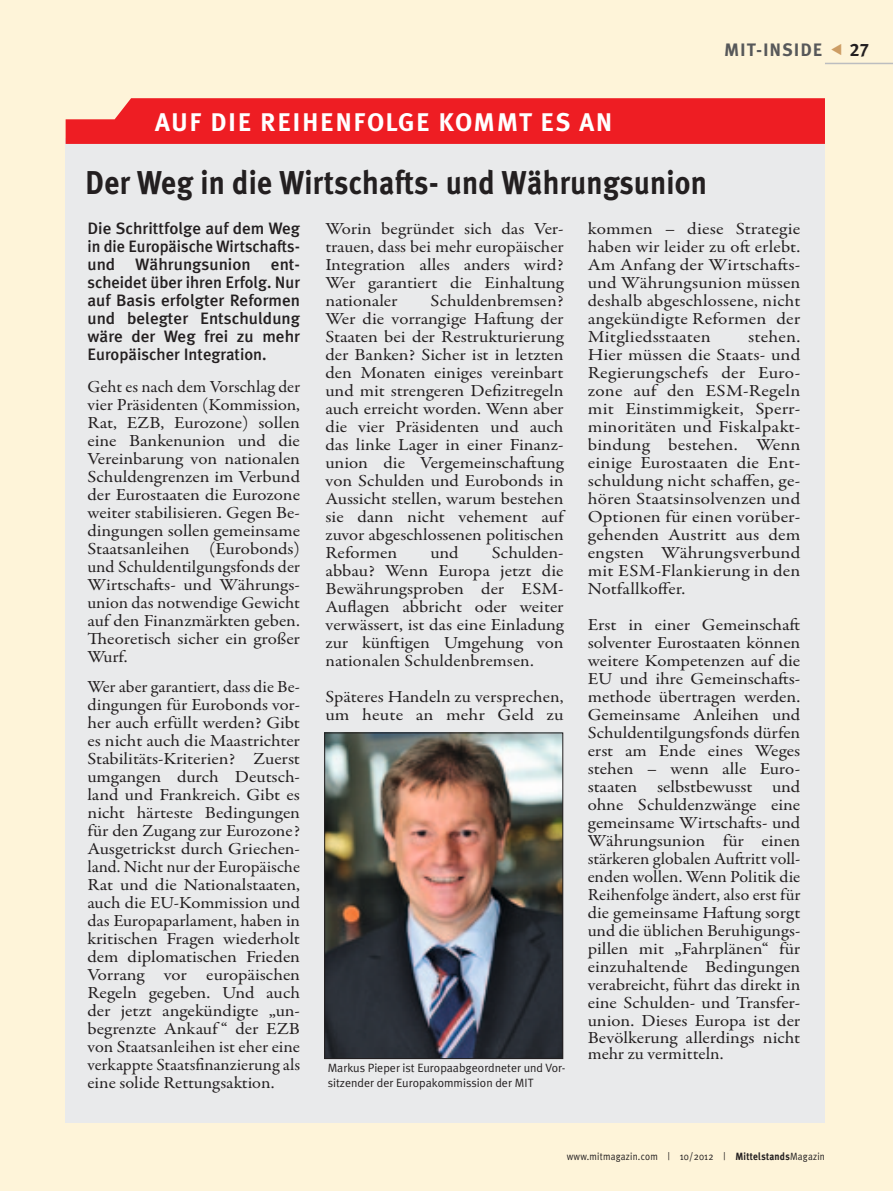
<style>
.page{position:relative;width:893px;height:1191px;background:#fef4d9}
.page>*{position:absolute;margin:0;border:0;box-sizing:border-box;transform-origin:0 0}
.t1{font:700 33px "Meta Plus";letter-spacing:.01em;color:#231f20;scale:.9 1}
.t2{font:700 25.5px "Meta Plus";letter-spacing:.06em;color:#fff}
.t3{font:700 18px "Meta Plus";letter-spacing:.05em;color:#57585a}
.t4{font:18px "Meta Plus Bold Caps";color:#231f20}
.t5{font:16.95px/18px "Garamond Premr Pro";color:#231f20;text-align:justify;scale:1.11 1}
.t6{font:16.95px/18px "Garamond Premr Pro";color:#231f20;text-align:justify;scale:1.05 1}
.t7{font:16.95px/18px "Garamond Premr Pro";color:#231f20;text-align:justify;scale:1.13 1}
.t8{font:16.95px/18px "Garamond Premr Pro";color:#231f20;scale:1.09 1}
.t9{font:500 16.5px/18px "Meta Plus";color:#231f20;text-align:justify;scale:1.04 1}
.t10{font:12px/15px "Meta Plus Normal";color:#231f20}
.t11{font:10.5px "Meta Plus Normal";letter-spacing:.025em;color:#231f20;scale:.9 1}
.s1{font-family:"Meta Plus";font-weight:700}
</style>
<div class="page">
<hr style="left:825px;top:63px;width:68px;height:1px;background:#bcbdc0">
<div style="left:66px;top:138px;width:759px;height:984px;background:#e9eaeb"></div>
<svg style="left:66px;top:98px;width:759px;height:46px;background:#ee252a"></svg>
<img style="left:326px;top:734px;width:235px;height:322px">
<div style="left:324px;top:732px;width:239px;height:326px;border:1px solid #231f20"></div>
<p class="t3" style="left:724px;top:40px;width:97px">MIt-inside</p>
<p class="t4" style="left:850px;top:40px;width:21px">27</p>
<h2 class="t2" style="left:155px;top:108px;width:459px">Auf die Reihenfolge kommt es an</h2>
<h1 class="t1" style="left:85px;top:164px;width:692px">Der Weg in die Wirtschafts- und Währungsunion</h1>
<p class="t9" style="left:87px;top:220px;width:206px">Die Schrittfolge auf dem Weg in die Europäische Wirtschafts&shy;und Währungsunion ent&shy;scheidet über ihren Erfolg. Nur auf Basis erfolgter Reformen und belegter Entschuldung wäre der Weg frei zu mehr Europäischer Integration.</p>
<p class="t6" style="left:87px;top:378px;width:204px">Geht es nach dem Vorschlag der vier Präsidenten (Kommission, Rat, EZB, Eurozone) sollen eine Bankenunion und die Vereinbarung von nationalen Schuldengrenzen im Verbund der Eurostaaten die Eurozone weiter stabilisieren. Gegen Be&shy;dingungen sollen gemeinsame Staatsanleihen (Eurobonds) und Schuldentilgungsfonds der Wirtschafts- und Währungs&shy;union das notwendige Gewicht auf den Finanzmärkten geben.<br>Theoretisch sicher ein großer Wurf.</p>
<p class="t6" style="left:87px;top:678px;width:204px">Wer aber garantiert, dass die Be&shy;dingungen für Eurobonds vor&shy;her auch erfüllt werden? Gibt es nicht auch die Maastrichter Stabilitäts-Kriterien? Zuerst umgangen durch Deutsch&shy;land und Frankreich. Gibt es nicht härteste Bedingungen für den Zugang zur Eurozone?<br>Ausgetrickst durch Griechen&shy;land. Nicht nur der Europäische Rat und die Nationalstaaten, auch die EU-Kommission und das Europaparlament, haben in kritischen Fragen wiederholt dem diplomatischen Frieden Vorrang vor europäischen Regeln gegeben. Und auch der jetzt angekündigte „un&shy;begrenzte Ankauf “ der EZB von Staatsanleihen ist eher eine verkappte Staatsfinanzierung als eine solide Rettungsaktion.</p>
<p class="t5" style="left:325px;top:220px;width:216px">Worin begründet sich das Ver&shy;trauen, dass bei mehr europäischer Integration alles anders wird?<br>Wer garantiert die Einhaltung nationaler</p>
<p class="t7" style="left:588px;top:220px;width:190px">kommen – diese Strategie haben wir leider zu oft erlebt.<br>Am Anfang der Wirtschafts&shy;und Währungsunion müssen deshalb abgeschlossene, nicht angekündigte Reformen der Mitgliedsstaaten</p>
<p class="t5" style="left:325px;top:292px;width:216px;text-indent:105px">Schuldenbremsen?<br>Wer die vorrangige Haftung der Staaten bei der Restrukturierung der Banken? Sicher ist in letzten den Monaten einiges vereinbart und mit strengeren Defizitregeln auch erreicht worden. Wenn aber die vier Präsidenten und auch das linke Lager in einer Finanz&shy;union die Vergemeinschaftung von Schulden und Eurobonds in Aussicht stellen, warum bestehen sie dann nicht vehement auf zuvor abgeschlossenen politischen Reformen</p>
<p class="t7" style="left:588px;top:328px;width:190px;text-indent:160px">stehen.<br>Hier müssen die Staats- und Regierungschefs der Euro&shy;zone auf den ESM-Regeln mit Einstimmigkeit, Sperr&shy;minoritäten und Fiskalpakt&shy;bindung bestehen. Wenn einige Eurostaaten die Ent&shy;schuldung nicht schaffen, ge&shy;hören Staatsinsolvenzen und Optionen für einen vorüber&shy;gehenden Austritt aus dem engsten Währungsverbund mit ESM-Flankierung in den Notfallkoffer.</p>
<p class="t5" style="left:588px;top:616px;width:193px">Erst in einer Gemeinschaft solventer Eurostaaten können weitere Kompetenzen auf die EU und ihre Gemeinschafts&shy;methode übertragen werden.<br>Gemeinsame Anleihen und Schuldentilgungsfonds dürfen erst am Ende eines Weges stehen – wenn alle Euro&shy;staaten selbstbewusst und ohne Schuldenzwänge eine gemeinsame Wirtschafts- und Währungsunion für einen stärkeren globalen Auftritt voll&shy;enden wollen. Wenn Politik die Reihenfolge ändert, also erst für die gemeinsame Haftung sorgt und die üblichen Beruhigungs&shy;pillen mit „Fahrplänen“ für einzuhaltende Bedingungen verabreicht, führt das direkt in eine Schulden- und Transfer&shy;union. Dieses Europa ist der</p>
<p class="t5" style="left:588px;top:1029px;width:193px;line-height:16.5px">Bevölkerung allerdings nicht mehr zu vermitteln.</p>
<p class="t5" style="left:325px;top:544px;width:216px;text-indent:166px">Schulden&shy;abbau? Wenn Europa jetzt die Bewährungsproben der ESM-Auflagen abbricht oder weiter verwässert, ist das eine Einladung zur künftigen Umgehung von nationalen Schuldenbremsen.</p>
<p class="t8" style="left:325px;top:688px;width:220px">Späteres Handeln zu versprechen, um heute an mehr Geld zu</p>
<p class="t5" style="left:430px;top:544px;width:27px">und</p>
<p class="t10" style="left:328px;top:1060px;width:239px">Markus Pieper ist Europaabgeordneter und Vor&shy;sitzender der Europakommission der MIT</p>
<p class="t11" style="left:567px;top:1149px;width:288px">www.mitmagazin.com | 10/2012 | <span class="s1">Mittelstands</span>Magazin</p>
</div>
